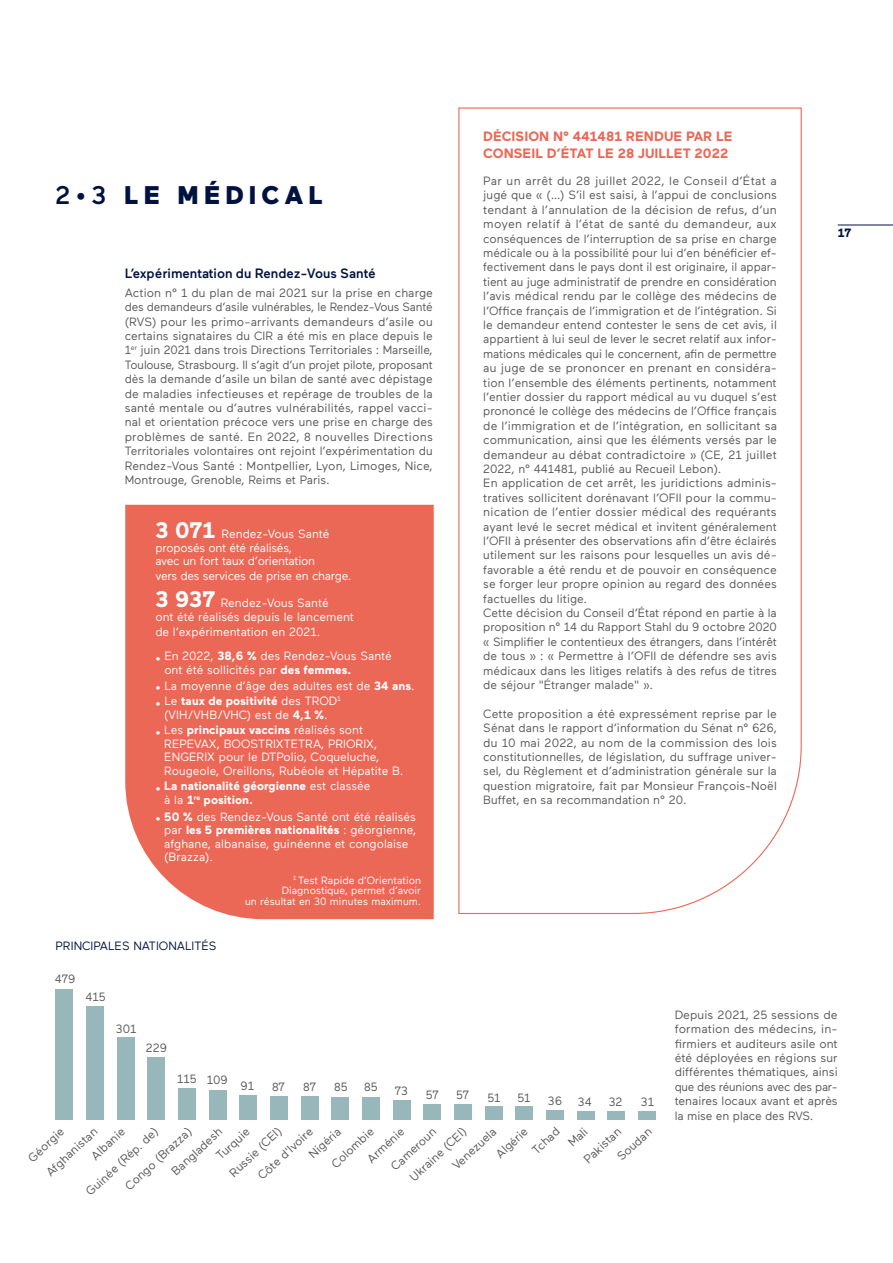
<style>
.page{position:relative;width:893px;height:1263px;background:#fff}
.page>*{position:absolute;margin:0;border:0;box-sizing:border-box;transform-origin:0 0}
.t1{font:900 25.5px "Maax";letter-spacing:.2em;color:#011240}
.t2{font:700 13.5px/16.5px "Maax";color:#eb6857}
.t3{font:500 13.5px "Maax";color:#011240}
.t4{font:12px/14.4px "Maax";color:#575756}
.t5{font:12px/13.5px "Maax";color:#fff}
.t6{font:12px/13.8px "Maax";letter-spacing:-.02em;color:#fff}
.t7{font:700 12px/13.5px "Maax";color:#fff}
.t8{font:12px "Maax";color:#011240}
.t9{font:700 12px "Maax";color:#011240}
.t10{font:10.5px/10.5px "Maax";color:#fff;text-align:right}
.s1{font-weight:500}
.s2{font-weight:700;font-size:22.5px}
.s3{font-weight:700}
.s4{font-weight:400}
</style>
<div class="page">
<hr style="left:838px;top:225px;width:55px;height:1px;background:#011240">
<svg style="left:458px;top:107px;width:344px;height:807px"></svg>
<div style="left:125px;top:505px;width:309px;height:414px;background:#eb6857"></div>
<div style="left:56px;top:989px;width:17px;height:130px;background:#97b7ba"></div>
<div style="left:86px;top:1006px;width:17px;height:113px;background:#97b7ba"></div>
<div style="left:117px;top:1037px;width:17px;height:82px;background:#97b7ba"></div>
<div style="left:148px;top:1057px;width:17px;height:62px;background:#97b7ba"></div>
<div style="left:178px;top:1088px;width:18px;height:31px;background:#97b7ba"></div>
<div style="left:209px;top:1090px;width:17px;height:29px;background:#97b7ba"></div>
<div style="left:240px;top:1095px;width:17px;height:24px;background:#97b7ba"></div>
<div style="left:270px;top:1096px;width:18px;height:23px;background:#97b7ba"></div>
<div style="left:301px;top:1096px;width:17px;height:23px;background:#97b7ba"></div>
<div style="left:332px;top:1097px;width:17px;height:22px;background:#97b7ba"></div>
<div style="left:362px;top:1097px;width:18px;height:22px;background:#97b7ba"></div>
<div style="left:393px;top:1100px;width:17px;height:19px;background:#97b7ba"></div>
<div style="left:424px;top:1104px;width:17px;height:15px;background:#97b7ba"></div>
<div style="left:454px;top:1104px;width:18px;height:15px;background:#97b7ba"></div>
<div style="left:485px;top:1106px;width:17px;height:13px;background:#97b7ba"></div>
<div style="left:516px;top:1106px;width:17px;height:13px;background:#97b7ba"></div>
<div style="left:546px;top:1110px;width:18px;height:9px;background:#97b7ba"></div>
<div style="left:577px;top:1110px;width:17px;height:9px;background:#97b7ba"></div>
<div style="left:608px;top:1111px;width:17px;height:8px;background:#97b7ba"></div>
<div style="left:638px;top:1111px;width:18px;height:8px;background:#97b7ba"></div>
<h1 class="t1" style="left:55px;top:181px;width:269px"><span class="s1">2•3</span> LE MÉDICAL</h1>
<p class="t3" style="left:125px;top:266px;width:253px">L’expérimentation du Rendez-Vous Santé</p>
<p class="t4" style="left:125px;top:286px;width:310px;text-align:justify">Action n° 1 du plan de mai 2021 sur la prise en charge des demandeurs d’asile vulnérables, le Rendez-Vous Santé (RVS) pour les primo-arrivants demandeurs d’asile ou certains signataires du CIR a été mis en place depuis le 1<sup>er</sup> juin 2021 dans trois Directions Territoriales : Marseille, Toulouse, Strasbourg. Il s’agit d’un projet pilote, proposant dès la demande d’asile un bilan de santé avec dépistage de maladies infectieuses et repérage de troubles de la santé mentale ou d’autres vulnérabilités, rappel vacci&shy;nal et orientation précoce vers une prise en charge des problèmes de santé. En 2022, 8 nouvelles Directions Territoriales volontaires ont rejoint l’expérimentation du Rendez-Vous Santé : Montpellier, Lyon, Limoges, Nice, Montrouge, Grenoble, Reims et Paris.</p>
<p class="t6" style="left:155px;top:527px;width:198px"><span class="s2">3 071</span> Rendez-Vous Santé proposés ont été réalisés,<br>avec un fort taux d’orientation<br>vers des services de prise en charge.</p>
<p class="t5" style="left:155px;top:595px;width:200px;line-height:14.4px"><span class="s2">3 937</span> Rendez-Vous Santé<br>ont été réalisés depuis le lancement de l’expérimentation en 2021.</p>
<p class="t5" style="left:164px;top:650px;width:229px;text-indent:-9px"><span class="s3">•</span> En 2022, <span class="s3">38,6 %</span> des Rendez-Vous Santé ont été sollicités par <span class="s3">des femmes.</span></p>
<p class="t5" style="left:155px;top:679px;width:261px"><span class="s3">•</span> La moyenne d’âge des adultes est de <span class="s3">34 ans</span>.</p>
<p class="t5" style="left:155px;top:694px;width:187px;text-align:center"><span class="s3">•</span> Le <span class="s3">taux de positivité</span> des TROD<sup>1 </sup>(VIH/VHB/VHC) est de <span class="s3">4,1 %</span>.</p>
<p class="t5" style="left:164px;top:724px;width:241px;text-indent:-9px"><span class="s3">•</span> Les <span class="s3">principaux vaccins</span> réalisés sont REPEVAX, BOOSTRIXTETRA, PRIORIX, ENGERIX pour le DTPolio, Coqueluche, Rougeole, Oreillons, Rubéole et Hépatite B.</p>
<p class="t7" style="left:164px;top:780px;width:208px;text-indent:-9px">• La nationalité géorgienne <span class="s4">est classée à la</span> 1<sup>re</sup> position.</p>
<p class="t5" style="left:164px;top:810px;width:253px;text-indent:-9px"><span class="s3">• 50 %</span> des Rendez-Vous Santé ont été réalisés par <span class="s3">les 5 premières nationalités</span> : géorgienne, afghane, albanaise, guinéenne et congolaise (Brazza).</p>
<p class="t10" style="left:245px;top:875px;width:178px"><sup>1</sup> Test Rapide d’Orientation<br>Diagnostique, permet d’avoir<br>un résultat en 30 minutes maximum.</p>
<p class="t2" style="left:483px;top:129px;width:251px">DÉCISION N° 441481 RENDUE PAR LE<br>CONSEIL D’ÉTAT LE 28 JUILLET 2022</p>
<p class="t4" style="left:483px;top:174px;width:295px">Par un arrêt du 28 juillet 2022, le Conseil d’État a jugé que « (…) S’il est saisi, à l’appui de conclusions tendant à l’annulation de la décision de refus, d’un moyen relatif à l’état de santé du demandeur, aux conséquences de l’interruption de sa prise en charge médicale ou à la possibilité pour lui d’en bénéficier ef&shy;fectivement dans le pays dont il est originaire, il appar&shy;tient au juge administratif de prendre en considération l’avis médical rendu par le collège des médecins de l’Office français de l’immigration et de l’intégration. Si le demandeur entend contester le sens de cet avis, il appartient à lui seul de lever le secret relatif aux infor&shy;mations médicales qui le concernent, afin de permettre au juge de se prononcer en prenant en considéra&shy;tion l’ensemble des éléments pertinents, notamment l’entier dossier du rapport médical au vu duquel s’est prononcé le collège des médecins de l’Office français de l’immigration et de l’intégration, en sollicitant sa communication, ainsi que les éléments versés par le demandeur au débat contradictoire » (CE, 21 juillet 2022, n° 441481, publié au Recueil Lebon).<br>En application de cet arrêt, les juridictions adminis&shy;tratives sollicitent dorénavant l’OFII pour la commu&shy;nication de l’entier dossier médical des requérants ayant levé le secret médical et invitent généralement l’OFII à présenter des observations afin d’être éclairés utilement sur les raisons pour lesquelles un avis dé&shy;favorable a été rendu et de pouvoir en conséquence se forger leur propre opinion au regard des données factuelles du litige.<br>Cette décision du Conseil d’État répond en partie à la proposition n° 14 du Rapport Stahl du 9 octobre 2020 « Simplifier le contentieux des étrangers, dans l’intérêt de tous » : « Permettre à l’OFII de défendre ses avis médicaux dans les litiges relatifs à des refus de titres de séjour "Étranger malade" ».</p>
<p class="t4" style="left:483px;top:707px;width:295px;text-align:justify">Cette proposition a été expressément reprise par le Sénat dans le rapport d’information du Sénat n° 626, du 10 mai 2022, au nom de la commission des lois constitutionnelles, de législation, du suffrage univer&shy;sel, du Règlement et d’administration générale sur la question migratoire, fait par Monsieur François-Noël Buffet, en sa recommandation n° 20.</p>
<p class="t9" style="left:838px;top:226px;width:15px">17</p>
<p class="t8" style="left:56px;top:939px;width:162px">PRINCIPALES NATIONALITÉS</p>
<p class="t4" style="left:55px;top:971px;width:22px">479</p>
<p class="t4" style="left:85px;top:990px;width:21px">415</p>
<p class="t4" style="left:116px;top:1021px;width:22px">301</p>
<p class="t4" style="left:146px;top:1041px;width:23px">229</p>
<p class="t4" style="left:177px;top:1073px;width:52px">115 109</p>
<p class="t4" style="left:241px;top:1079px;width:15px">91</p>
<p class="t4" style="left:272px;top:1080px;width:15px">87</p>
<p class="t4" style="left:303px;top:1080px;width:15px">87</p>
<p class="t4" style="left:334px;top:1080px;width:15px">85</p>
<p class="t4" style="left:364px;top:1080px;width:15px">85</p>
<p class="t4" style="left:395px;top:1083px;width:15px">73</p>
<p class="t4" style="left:426px;top:1088px;width:15px">57</p>
<p class="t4" style="left:456px;top:1088px;width:15px">57</p>
<p class="t4" style="left:487px;top:1090px;width:14px">51</p>
<p class="t4" style="left:517px;top:1090px;width:14px">51</p>
<p class="t4" style="left:548px;top:1094px;width:16px">36</p>
<p class="t4" style="left:578px;top:1095px;width:15px">34</p>
<p class="t4" style="left:609px;top:1095px;width:15px">32</p>
<p class="t4" style="left:641px;top:1095px;width:15px">31</p>
<p class="t4" style="left:83px;top:1188px;width:95px;rotate:-43deg">Guinée (Rép. de)</p>
<p class="t4" style="left:227px;top:1169px;width:68px;rotate:-43deg">Russie (CEI)</p>
<p class="t4" style="left:88px;top:1153px;width:43px;rotate:-43deg">Albanie</p>
<p class="t4" style="left:152px;top:1150px;width:65px;line-height:20.7px;text-indent:-44px;rotate:-43deg">Congo (Brazza)<br>Bangladesh</p>
<p class="t4" style="left:407px;top:1174px;width:74px;rotate:-43deg">Ukraine (CEI)</p>
<p class="t4" style="left:449px;top:1162px;width:57px;rotate:-43deg">Venezuela</p>
<p class="t4" style="left:493px;top:1151px;width:40px;rotate:-43deg">Algérie</p>
<p class="t4" style="left:529px;top:1147px;width:34px;rotate:-43deg">Tchad</p>
<p class="t4" style="left:565px;top:1139px;width:23px;rotate:-43deg">Mali</p>
<p class="t4" style="left:255px;top:1172px;width:72px;rotate:-43deg">Côte d'Ivoire</p>
<p class="t4" style="left:213px;top:1152px;width:42px;rotate:-43deg">Turquie</p>
<p class="t4" style="left:364px;top:1156px;width:48px;rotate:-43deg">Arménie</p>
<p class="t4" style="left:310px;top:1141px;width:55px;line-height:22.5px;text-indent:-10px;rotate:-43deg">Nigéria<br>Colombie</p>
<p class="t4" style="left:25px;top:1154px;width:46px;rotate:-43deg">Géorgie</p>
<p class="t4" style="left:598px;top:1135px;width:44px;line-height:20.9px;text-indent:-26px;rotate:-43deg">Pakistan<br>Soudan</p>
<p class="t4" style="left:388px;top:1163px;width:58px;rotate:-43deg">Cameroun</p>
<p class="t4" style="left:43px;top:1169px;width:67px;rotate:-43deg">Afghanistan</p>
<p class="t4" style="left:675px;top:1007px;width:165px;text-align:justify">Depuis 2021, 25 sessions de formation des médecins, in&shy;firmiers et auditeurs asile ont été déployées en régions sur différentes thématiques, ainsi que des réunions avec des par&shy;tenaires locaux avant et après la mise en place des RVS.</p>
</div>
